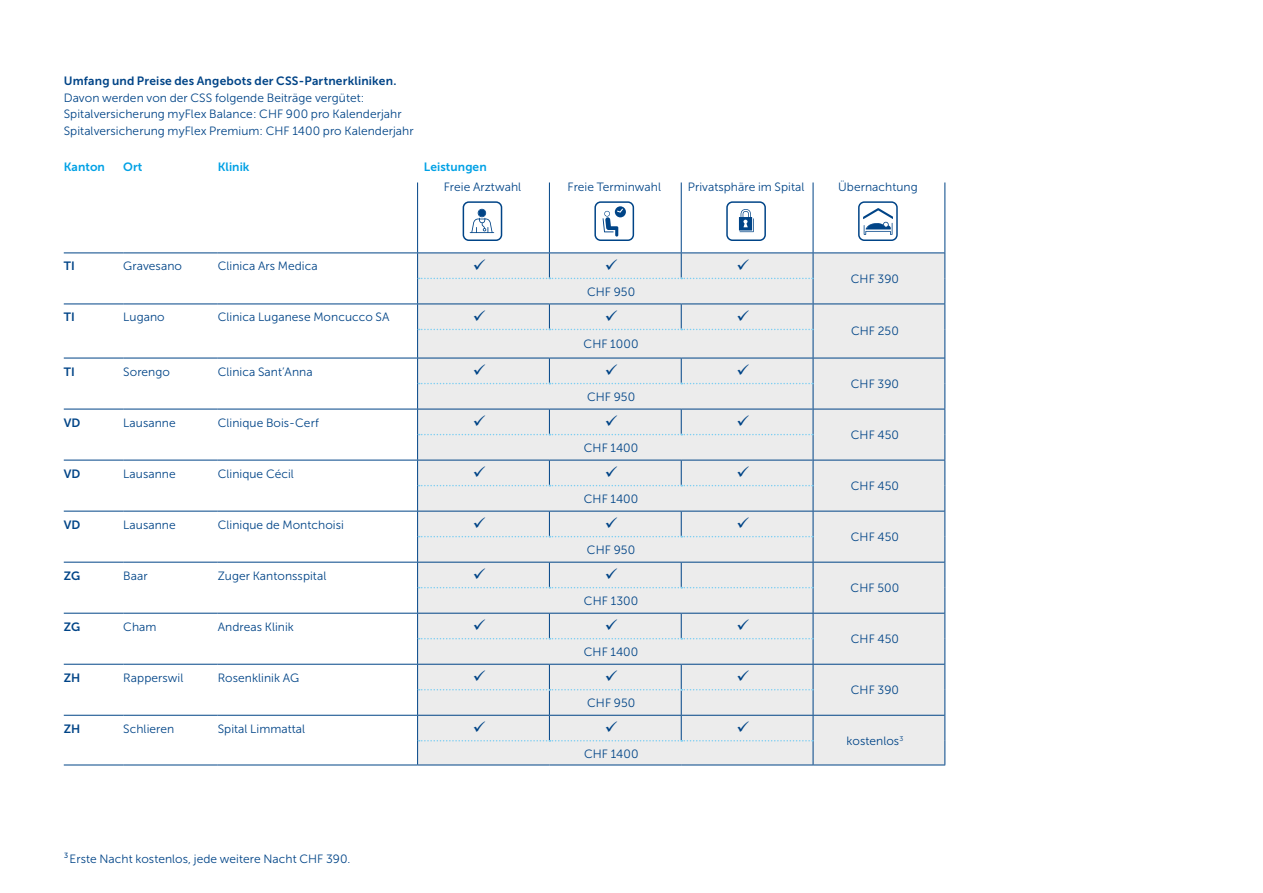
<style>
.page{position:relative;width:1263px;height:893px;background:#fff}
.page>*{position:absolute;margin:0;border:0;box-sizing:border-box;transform-origin:0 0}
.t1{font:12px/16.5px "Museo Sans 300";letter-spacing:.005em;color:#004487}
.t2{font:12px "Museo Sans 700";letter-spacing:.015em;color:#004487}
.t3{font:12px "Museo Sans 700";letter-spacing:.005em;color:#00a1e5}
</style>
<div class="page">
<div style="left:814px;top:254px;width:130px;height:511px;background:#ececec"></div>
<hr style="left:417px;top:182px;width:1px;height:71px;background:#004487">
<hr style="left:549px;top:182px;width:1px;height:71px;background:#004487">
<hr style="left:681px;top:182px;width:1px;height:71px;background:#004487">
<hr style="left:813px;top:182px;width:1px;height:71px;background:#004487">
<hr style="left:944px;top:182px;width:1px;height:71px;background:#004487">
<svg style="left:944px;top:253px;width:1px;height:512px"></svg>
<hr style="left:64px;top:304px;width:59px;height:1px;background:#004487">
<hr style="left:123px;top:304px;width:95px;height:1px;background:#004487">
<hr style="left:218px;top:304px;width:199px;height:1px;background:#004487">
<hr style="left:64px;top:409px;width:59px;height:1px;background:#004487">
<hr style="left:123px;top:409px;width:95px;height:1px;background:#004487">
<hr style="left:218px;top:409px;width:199px;height:1px;background:#004487">
<hr style="left:64px;top:460px;width:59px;height:1px;background:#004487">
<hr style="left:123px;top:460px;width:95px;height:1px;background:#004487">
<hr style="left:218px;top:460px;width:199px;height:1px;background:#004487">
<hr style="left:813px;top:304px;width:132px;height:1px;background:#004487">
<hr style="left:813px;top:409px;width:132px;height:1px;background:#004487">
<hr style="left:813px;top:460px;width:132px;height:1px;background:#004487">
<hr style="left:64px;top:511px;width:59px;height:1px;background:#004487">
<hr style="left:123px;top:511px;width:95px;height:1px;background:#004487">
<hr style="left:218px;top:511px;width:199px;height:1px;background:#004487">
<hr style="left:64px;top:562px;width:59px;height:1px;background:#004487">
<hr style="left:123px;top:562px;width:95px;height:1px;background:#004487">
<hr style="left:218px;top:562px;width:199px;height:1px;background:#004487">
<hr style="left:64px;top:613px;width:59px;height:1px;background:#004487">
<hr style="left:123px;top:613px;width:95px;height:1px;background:#004487">
<hr style="left:218px;top:613px;width:199px;height:1px;background:#004487">
<hr style="left:64px;top:664px;width:59px;height:1px;background:#004487">
<hr style="left:123px;top:664px;width:95px;height:1px;background:#004487">
<hr style="left:218px;top:664px;width:199px;height:1px;background:#004487">
<hr style="left:64px;top:715px;width:59px;height:1px;background:#004487">
<hr style="left:123px;top:715px;width:95px;height:1px;background:#004487">
<hr style="left:218px;top:715px;width:199px;height:1px;background:#004487">
<hr style="left:64px;top:253px;width:59px;height:1px;background:#004487">
<hr style="left:123px;top:253px;width:95px;height:1px;background:#004487">
<hr style="left:218px;top:253px;width:199px;height:1px;background:#004487">
<hr style="left:64px;top:358px;width:59px;height:1px;background:#004487">
<hr style="left:123px;top:358px;width:95px;height:1px;background:#004487">
<hr style="left:218px;top:358px;width:199px;height:1px;background:#004487">
<hr style="left:813px;top:253px;width:131px;height:1px;background:#004487">
<hr style="left:813px;top:358px;width:131px;height:1px;background:#004487">
<hr style="left:813px;top:511px;width:131px;height:1px;background:#004487">
<hr style="left:813px;top:562px;width:131px;height:1px;background:#004487">
<hr style="left:813px;top:613px;width:131px;height:1px;background:#004487">
<hr style="left:813px;top:664px;width:131px;height:1px;background:#004487">
<hr style="left:813px;top:715px;width:131px;height:1px;background:#004487">
<hr style="left:64px;top:765px;width:59px;height:1px;background:#004487">
<hr style="left:123px;top:765px;width:95px;height:1px;background:#004487">
<hr style="left:218px;top:765px;width:200px;height:1px;background:#004487">
<hr style="left:418px;top:765px;width:131px;height:1px;background:#004487">
<hr style="left:549px;top:765px;width:132px;height:1px;background:#004487">
<hr style="left:681px;top:765px;width:132px;height:1px;background:#004487">
<hr style="left:813px;top:765px;width:132px;height:1px;background:#004487">
<div style="left:463px;top:201px;width:39px;height:40px;border:2px solid #004487;border-radius:5px"></div>
<svg style="left:470px;top:209px;width:24px;height:24px"></svg>
<div style="left:594px;top:201px;width:40px;height:40px;border:2px solid #004487;border-radius:5px"></div>
<svg style="left:603px;top:206px;width:23px;height:31px"></svg>
<div style="left:726px;top:201px;width:40px;height:40px;border:2px solid #004487;border-radius:5px"></div>
<svg style="left:739px;top:209px;width:15px;height:23px"></svg>
<div style="left:858px;top:201px;width:40px;height:40px;border:2px solid #004487;border-radius:5px"></div>
<svg style="left:863px;top:208px;width:29px;height:26px"></svg>
<svg style="left:417px;top:253px;width:397px;height:512px;background:#e5e7e9"></svg>
<p class="t2" style="left:64px;top:74px;width:334px">Umfang und Preise des Angebots der CSS-Partnerkliniken.</p>
<p class="t1" style="left:64px;top:89px;width:351px">Davon werden von der CSS folgende Beiträge vergütet:<br>Spitalversicherung myFlex Balance: CHF 900 pro Kalenderjahr<br>Spitalversicherung myFlex Premium: CHF 1400 pro Kalenderjahr</p>
<p class="t3" style="left:64px;top:160px;width:43px">Kanton</p>
<p class="t3" style="left:123px;top:160px;width:21px">Ort</p>
<p class="t3" style="left:218px;top:160px;width:33px">Klinik</p>
<p class="t3" style="left:424px;top:160px;width:64px">Leistungen</p>
<p class="t1" style="left:444px;top:179px;width:79px">Freie Arztwahl</p>
<p class="t1" style="left:567px;top:179px;width:95px">Freie Terminwahl</p>
<p class="t1" style="left:688px;top:179px;width:118px">Privatsphäre im Spital</p>
<p class="t1" style="left:838px;top:179px;width:81px">Übernachtung</p>
<p class="t2" style="left:64px;top:260px;width:13px">TI</p>
<p class="t1" style="left:123px;top:258px;width:60px">Gravesano</p>
<p class="t1" style="left:218px;top:258px;width:101px">Clinica Ars Medica</p>
<p class="t2" style="left:64px;top:311px;width:13px">TI</p>
<p class="t1" style="left:123px;top:309px;width:43px">Lugano</p>
<p class="t1" style="left:218px;top:309px;width:173px">Clinica Luganese Moncucco SA</p>
<p class="t2" style="left:64px;top:365px;width:13px">TI</p>
<p class="t1" style="left:123px;top:363px;width:48px">Sorengo</p>
<p class="t1" style="left:218px;top:363px;width:96px">Clinica Sant’Anna</p>
<p class="t2" style="left:64px;top:416px;width:18px">VD</p>
<p class="t1" style="left:123px;top:414px;width:54px">Lausanne</p>
<p class="t1" style="left:218px;top:414px;width:103px">Clinique Bois-Cerf</p>
<p class="t2" style="left:64px;top:467px;width:18px">VD</p>
<p class="t1" style="left:123px;top:465px;width:54px">Lausanne</p>
<p class="t1" style="left:218px;top:465px;width:78px">Clinique Cécil</p>
<p class="t2" style="left:64px;top:518px;width:18px">VD</p>
<p class="t1" style="left:123px;top:516px;width:54px">Lausanne</p>
<p class="t1" style="left:218px;top:516px;width:128px">Clinique de Montchoisi</p>
<p class="t2" style="left:64px;top:569px;width:18px">ZG</p>
<p class="t1" style="left:123px;top:567px;width:26px">Baar</p>
<p class="t1" style="left:218px;top:567px;width:110px">Zuger Kantonsspital</p>
<p class="t2" style="left:64px;top:620px;width:18px">ZG</p>
<p class="t1" style="left:123px;top:618px;width:35px">Cham</p>
<p class="t1" style="left:218px;top:618px;width:78px">Andreas Klinik</p>
<p class="t2" style="left:64px;top:671px;width:18px">ZH</p>
<p class="t1" style="left:123px;top:669px;width:62px">Rapperswil</p>
<p class="t1" style="left:218px;top:669px;width:83px">Rosenklinik AG</p>
<p class="t2" style="left:64px;top:722px;width:18px">ZH</p>
<p class="t1" style="left:123px;top:720px;width:52px">Schlieren</p>
<p class="t1" style="left:218px;top:720px;width:89px">Spital Limmattal</p>
<p class="t1" style="left:64px;top:851px;width:288px">3Erste Nacht kostenlos, jede weitere Nacht CHF 390.</p>
<p class="t1" style="left:587px;top:284px;width:50px">CHF 950</p>
<p class="t1" style="left:584px;top:336px;width:56px">CHF 1000</p>
<p class="t1" style="left:587px;top:389px;width:50px">CHF 950</p>
<p class="t1" style="left:584px;top:440px;width:56px">CHF 1400</p>
<p class="t1" style="left:584px;top:491px;width:56px">CHF 1400</p>
<p class="t1" style="left:587px;top:542px;width:50px">CHF 950</p>
<p class="t1" style="left:584px;top:593px;width:56px">CHF 1300</p>
<p class="t1" style="left:584px;top:644px;width:56px">CHF 1400</p>
<p class="t1" style="left:587px;top:695px;width:50px">CHF 950</p>
<p class="t1" style="left:584px;top:745px;width:56px">CHF 1400</p>
<p class="t1" style="left:851px;top:271px;width:50px">CHF 390</p>
<p class="t1" style="left:851px;top:323px;width:49px">CHF 250</p>
<p class="t1" style="left:851px;top:376px;width:50px">CHF 390</p>
<p class="t1" style="left:851px;top:427px;width:50px">CHF 450</p>
<p class="t1" style="left:851px;top:478px;width:50px">CHF 450</p>
<p class="t1" style="left:851px;top:529px;width:50px">CHF 450</p>
<p class="t1" style="left:851px;top:580px;width:50px">CHF 500</p>
<p class="t1" style="left:851px;top:631px;width:50px">CHF 450</p>
<p class="t1" style="left:851px;top:682px;width:50px">CHF 390</p>
<p class="t1" style="left:846px;top:732px;width:58px">kostenlos<sup>3</sup></p>
</div>
